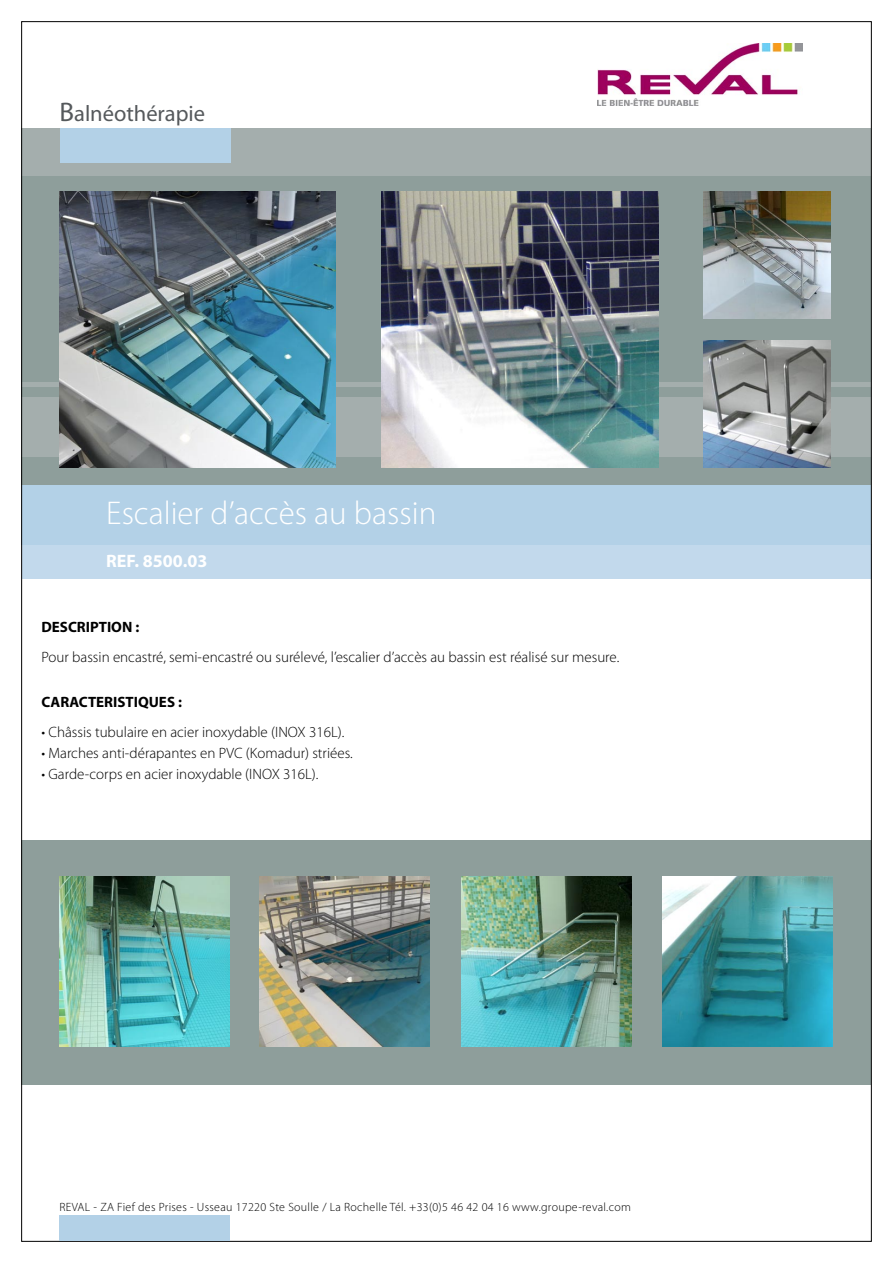
<style>
.page{position:relative;width:893px;height:1263px;background:#fff}
.page>*{position:absolute;margin:0;border:0;box-sizing:border-box;transform-origin:0 0}
.t1{font:300 33px "Myriad Pro";color:#fff}
.t2{font:22.5px "Myriad Pro";color:#55595c}
.t3{font:700 18px "Myriad Pro";color:#fff}
.t4{font:300 15px "Myriad Pro";color:#000}
.t5{font:700 15px "Myriad Pro";color:#000}
.t6{font:300 12px "Myriad Pro";letter-spacing:.025em;color:#000}
.s1{font-size:27px}
</style>
<div class="page">
<div style="left:22px;top:544px;width:849px;height:34px;background:#c2d9ec"></div>
<div style="left:22px;top:174px;width:849px;height:313px;background:#8e9e9b"></div>
<div style="left:22px;top:840px;width:849px;height:245px;background:#8e9e9b"></div>
<div style="left:22px;top:397px;width:849px;height:60px;background:#a4aead"></div>
<div style="left:22px;top:485px;width:849px;height:59px;background:#b3d1e7"></div>
<hr style="left:22px;top:383px;width:849px;height:4px;background:#a4aead">
<div style="left:22px;top:128px;width:849px;height:47px;background:#a4aead"></div>
<div style="left:60px;top:128px;width:170px;height:34px;background:#b3d1e7"></div>
<div style="left:60px;top:1215px;width:170px;height:26px;background:#b3d1e7"></div>
<img style="left:597px;top:44px;width:206px;height:62px">
<img style="left:60px;top:191px;width:276px;height:277px">
<img style="left:382px;top:191px;width:276px;height:277px">
<img style="left:703px;top:191px;width:128px;height:128px">
<img style="left:703px;top:340px;width:128px;height:128px">
<img style="left:59px;top:876px;width:170px;height:170px">
<img style="left:461px;top:876px;width:170px;height:170px">
<img style="left:662px;top:876px;width:170px;height:170px">
<img style="left:260px;top:876px;width:170px;height:170px">
<p class="t2" style="left:60px;top:101px;width:147px"><span class="s1">B</span>alnéothérapie</p>
<p class="t1" style="left:106px;top:495px;width:332px">Escalier d’accès au bassin</p>
<p class="t3" style="left:106px;top:551px;width:103px">REF. 8500.03</p>
<p class="t5" style="left:41px;top:619px;width:99px">DESCRIPTION :</p>
<p class="t4" style="left:41px;top:649px;width:579px">Pour bassin encastré, semi-encastré ou surélevé, l’escalier d’accès au bassin est réalisé sur mesure.</p>
<p class="t5" style="left:41px;top:694px;width:142px">CARACTERISTIQUES :</p>
<p class="t4" style="left:41px;top:724px;width:304px">• Châssis tubulaire en acier inoxydable (INOX 316L).</p>
<p class="t4" style="left:41px;top:745px;width:313px">• Marches anti-dérapantes en PVC (Komadur) striées.</p>
<p class="t4" style="left:41px;top:766px;width:279px">• Garde-corps en acier inoxydable (INOX 316L).</p>
<p class="t6" style="left:60px;top:1200px;width:573px">REVAL - ZA Fief des Prises - Usseau 17220 Ste Soulle / La Rochelle Tél. +33(0)5 46 42 04 16 www.groupe-reval.com</p>
</div>
